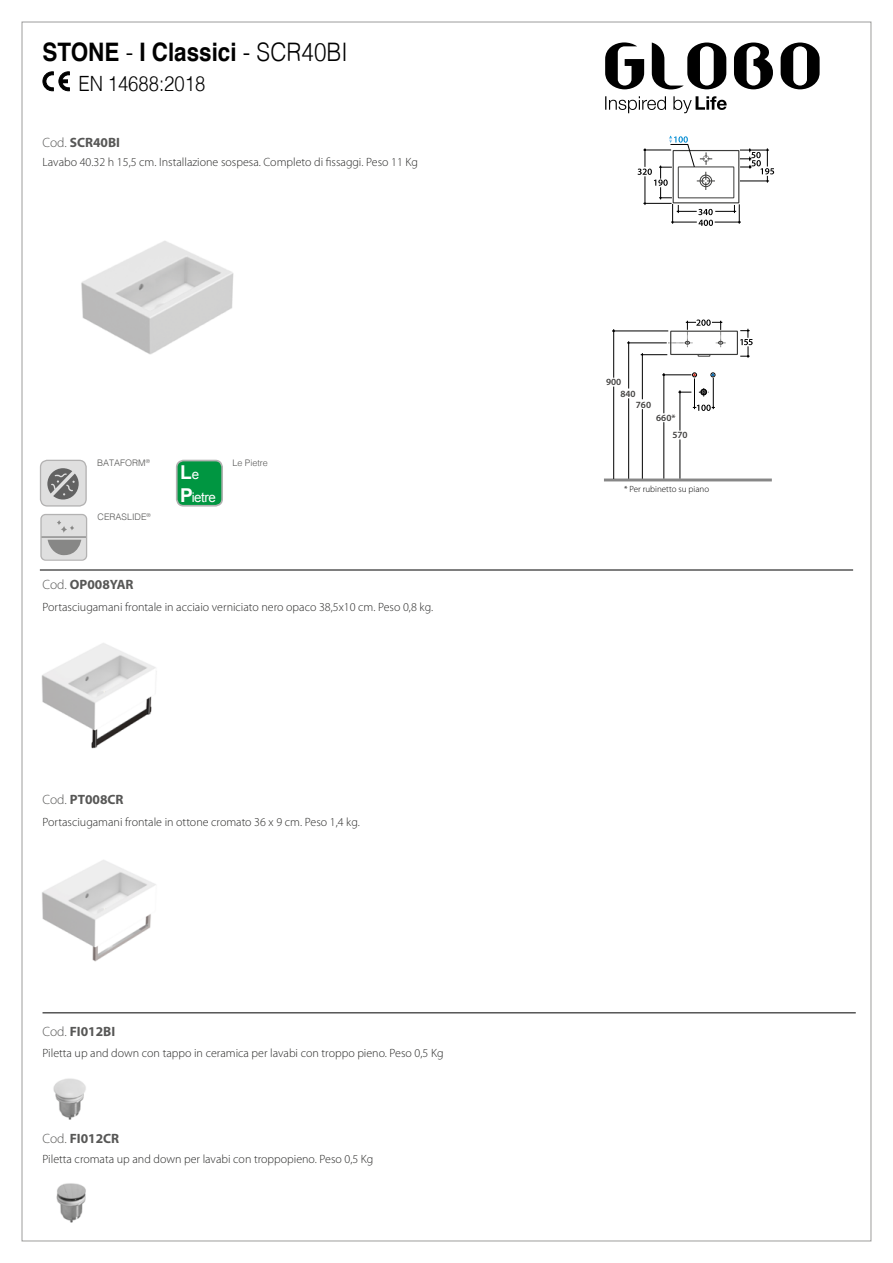
<style>
.page{position:relative;width:893px;height:1263px;background:#fff}
.page>*{position:absolute;margin:0;border:0;box-sizing:border-box;transform-origin:0 0}
.t1{font:700 25.5px "Helvetica";color:#000;scale:.88 1}
.t2{font:300 21px "Helvetica";color:#000;scale:.88 1}
.t3{font:700 19.05px "Arial";color:#fff}
.t4{font:700 13.5px "Myriad Pro";color:#575756}
.t5{font:13.35px "Arial";letter-spacing:-.03em;color:#fff}
.t6{font:300 12px "Myriad Pro";color:#282827}
.t7{font:600 9.45px/17.2px "Myriad Pro";color:#403f3e}
.t8{font:300 9px "Helvetica";color:#575756}
.t9{font:300 9px "Myriad Pro";color:#000}
.s1{font-weight:300}
.s2{font-weight:400;font-size:13.35px}
.s3{font-weight:700;font-size:19.05px}
</style>
<div class="page">
<svg style="left:605px;top:96px;width:122px;height:17px"></svg>
<svg style="left:781px;top:43px;width:39px;height:46px"></svg>
<svg style="left:734px;top:43px;width:39px;height:46px"></svg>
<svg style="left:605px;top:43px;width:39px;height:46px"></svg>
<svg style="left:652px;top:43px;width:74px;height:46px"></svg>
<svg style="left:638px;top:136px;width:136px;height:90px"></svg>
<div style="left:670px;top:331px;width:68px;height:24px;border:1px solid #3c3c3b"></div>
<svg style="left:697px;top:354px;width:13px;height:3px"></svg>
<hr style="left:642px;top:353px;width:1px;height:46px;background:#000">
<hr style="left:642px;top:409px;width:1px;height:71px;background:#000">
<hr style="left:628px;top:341px;width:1px;height:47px;background:#000">
<hr style="left:628px;top:398px;width:1px;height:82px;background:#000">
<hr style="left:627px;top:343px;width:40px;height:1px;background:#000">
<svg style="left:668px;top:319px;width:58px;height:28px"></svg>
<svg style="left:641px;top:354px;width:26px;height:1px"></svg>
<hr style="left:713px;top:378px;width:1px;height:31px;background:#000">
<hr style="left:694px;top:378px;width:1px;height:31px;background:#000">
<svg style="left:693px;top:405px;width:22px;height:6px"></svg>
<svg style="left:711px;top:373px;width:4px;height:4px"></svg>
<svg style="left:699px;top:388px;width:10px;height:9px"></svg>
<hr style="left:604px;top:478px;width:168px;height:3px;background:#878787">
<svg style="left:740px;top:329px;width:13px;height:29px"></svg>
<hr style="left:664px;top:422px;width:1px;height:57px;background:#000">
<hr style="left:664px;top:373px;width:1px;height:40px;background:#000">
<svg style="left:662px;top:373px;width:35px;height:4px"></svg>
<hr style="left:680px;top:439px;width:1px;height:40px;background:#000">
<hr style="left:680px;top:390px;width:1px;height:41px;background:#000">
<svg style="left:678px;top:391px;width:13px;height:2px"></svg>
<hr style="left:613px;top:387px;width:1px;height:92px;background:#000">
<hr style="left:613px;top:329px;width:1px;height:49px;background:#000">
<hr style="left:612px;top:331px;width:56px;height:1px;background:#000">
<img style="left:81px;top:241px;width:153px;height:114px">
<div style="left:177px;top:460px;width:45px;height:44px;background:#009641"></div>
<div style="left:176px;top:460px;width:47px;height:47px;border:2px solid #b3b2b2;border-radius:7px"></div>
<svg style="left:42px;top:516px;width:43px;height:43px;background:#c7c7c7"></svg>
<div style="left:40px;top:514px;width:47px;height:47px;border:1px solid #b3b2b2;border-radius:5px"></div>
<svg style="left:41px;top:460px;width:45px;height:45px;background:#b5b5b5"></svg>
<div style="left:40px;top:460px;width:47px;height:47px;border:1px solid #b3b2b2;border-radius:7px"></div>
<hr style="left:40px;top:570px;width:813px;height:1px;background:#000">
<hr style="left:43px;top:1012px;width:813px;height:1px;background:#000">
<img style="left:53px;top:1078px;width:33px;height:42px">
<img style="left:56px;top:1183px;width:30px;height:40px">
<img style="left:41px;top:643px;width:116px;height:106px">
<img style="left:42px;top:860px;width:114px;height:102px">
<svg style="left:42px;top:71px;width:28px;height:21px"></svg>
<h1 class="t1" style="left:43px;top:31px;width:348px">STONE <span class="s1">-</span> I Classici <span class="s1">- SCR40BI</span></h1>
<h2 class="t2" style="left:79px;top:66px;width:146px">EN 14688:2018</h2>
<p class="t4" style="left:43px;top:134px;width:79px"><span class="s1">Cod.</span> SCR40BI</p>
<p class="t6" style="left:43px;top:156px;width:377px">Lavabo 40.32 h 15,5 cm. Installazione sospesa. Completo di fissaggi. Peso 11 Kg</p>
<p class="t8" style="left:97px;top:455px;width:54px">BATAFORM<sup>®</sup></p>
<p class="t8" style="left:98px;top:509px;width:55px">CERASLIDE<sup>®</sup></p>
<p class="t4" style="left:43px;top:576px;width:93px"><span class="s1">Cod.</span> OP008YAR</p>
<h3 class="t3" style="left:180px;top:460px;width:20px">L<span class="s2">e</span></h3>
<p class="t5" style="left:180px;top:488px;width:37px"><span class="s3">P</span>ietre</p>
<p class="t8" style="left:232px;top:455px;width:37px">Le Pietre</p>
<p class="t6" style="left:43px;top:600px;width:392px">Portasciugamani frontale in acciaio verniciato nero opaco 38,5x10 cm. Peso 0,8 kg.</p>
<p class="t4" style="left:43px;top:791px;width:83px"><span class="s1">Cod.</span> PT008CR</p>
<p class="t6" style="left:43px;top:815px;width:319px">Portasciugamani frontale in ottone cromato 36 x 9 cm. Peso 1,4 kg.</p>
<p class="t4" style="left:43px;top:1023px;width:74px"><span class="s1">Cod.</span> FI012BI</p>
<p class="t6" style="left:43px;top:1046px;width:403px">Piletta up and down con tappo in ceramica per lavabi con troppo pieno. Peso 0,5 Kg</p>
<p class="t4" style="left:43px;top:1130px;width:78px"><span class="s1">Cod.</span> FI012CR</p>
<p class="t6" style="left:43px;top:1152px;width:332px">Piletta cromata up and down per lavabi con troppopieno. Peso 0,5 Kg</p>
<p class="t7" style="left:620px;top:376px;width:17px;line-height:11.6px;text-indent:-14px">900<br>840</p>
<p class="t7" style="left:636px;top:396px;width:17px">760</p>
<p class="t7" style="left:672px;top:409px;width:17px;text-indent:-16px">660*<br>570</p>
<p class="t9" style="left:624px;top:484px;width:87px">* Per rubinetto su piano</p>
</div>
